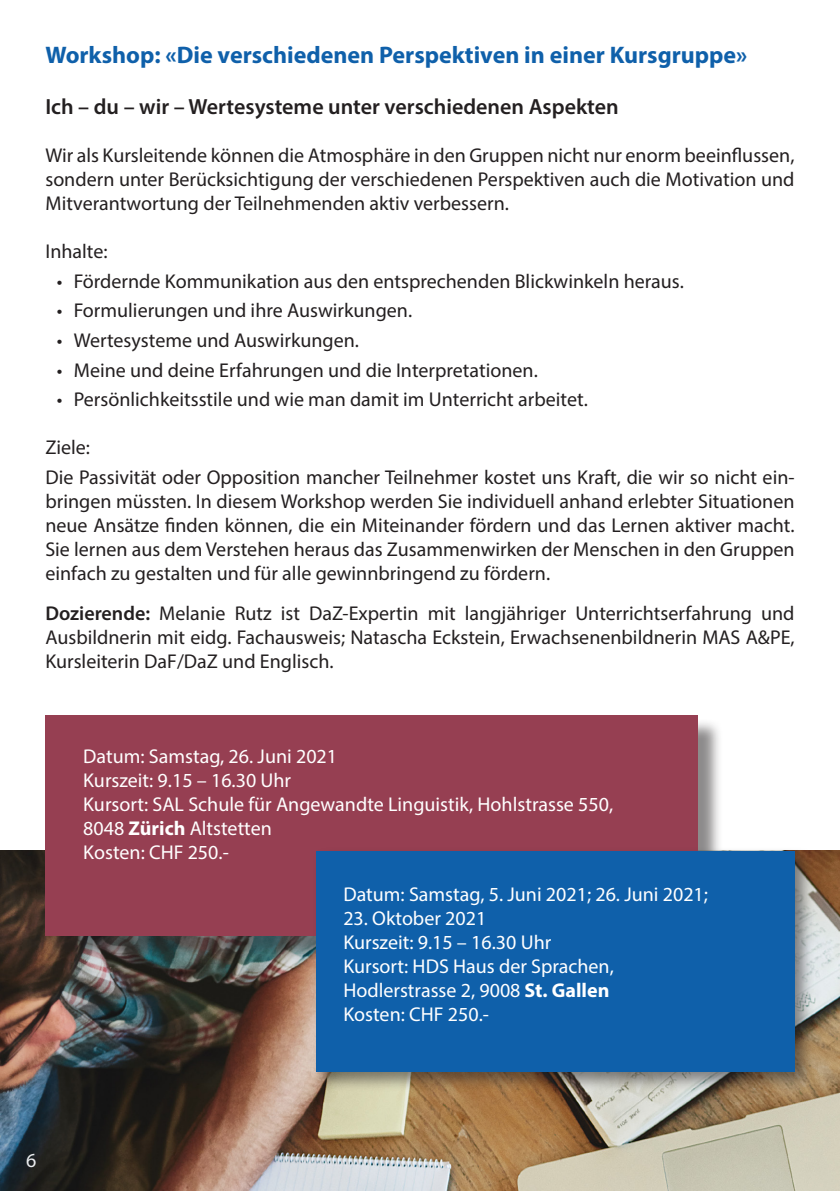
<style>
.page{position:relative;width:840px;height:1191px;background:#fff}
.page>*{position:absolute;margin:0;border:0;box-sizing:border-box;transform-origin:0 0}
.t1{font:700 24px "Myriad Pro";color:#0f60aa}
.t2{font:600 22px "Myriad Pro";color:#231f20}
.t3{font:20px/24px "Myriad Pro";color:#231f20;text-align:justify}
.t4{font:20px/24px "Myriad Pro";color:#fff}
.t5{font:20px "Myriad Pro";color:#ecedef}
.s1{font-weight:600}
.s2{font-weight:700}
</style>
<div class="page">
<img style="left:0;top:850px;width:839px;height:341px">
<div style="left:48px;top:718px;width:674px;height:243px;background:#231f20;opacity:.52"></div>
<div style="left:45px;top:715px;width:652px;height:221px;background:#963f52"></div>
<div style="left:311px;top:846px;width:503px;height:246px;background:#231f20;opacity:.52"></div>
<div style="left:316px;top:850px;width:478px;height:221px;background:#0f60aa"></div>
<p class="t1" style="left:45px;top:40px;width:703px">Workshop: «Die verschiedenen Perspektiven in einer Kursgruppe»</p>
<p class="t2" style="left:45px;top:92px;width:574px">Ich – du – wir – Wertesysteme unter verschiedenen Aspekten</p>
<p class="t3" style="left:45px;top:143px;width:750px">Wir als Kursleitende können die Atmosphäre in den Gruppen nicht nur enorm beeinflussen, sondern unter Berücksichtigung der verschiedenen Perspektiven auch die Motivation und Mitverantwortung der Teilnehmenden aktiv verbessern.</p>
<p class="t3" style="left:45px;top:239px;width:64px">Inhalte:</p>
<p class="t3" style="left:57px;top:268px;width:628px">• Fördernde Kommunikation aus den entsprechenden Blickwinkeln heraus.</p>
<p class="t3" style="left:57px;top:298px;width:357px">• Formulierungen und ihre Auswirkungen.</p>
<p class="t3" style="left:57px;top:328px;width:304px">• Wertesysteme und Auswirkungen.</p>
<p class="t3" style="left:57px;top:357px;width:482px">• Meine und deine Erfahrungen und die Interpretationen.</p>
<p class="t3" style="left:57px;top:387px;width:532px">• Persönlichkeitsstile und wie man damit im Unterricht arbeitet.</p>
<p class="t3" style="left:45px;top:435px;width:46px">Ziele:</p>
<p class="t3" style="left:45px;top:465px;width:750px">Die Passivität oder Opposition mancher Teilnehmer kostet uns Kraft, die wir so nicht ein&shy;bringen müssten. In diesem Workshop werden Sie individuell anhand erlebter Situationen neue Ansätze finden können, die ein Miteinander fördern und das Lernen aktiver macht.<br>Sie lernen aus dem Verstehen heraus das Zusammenwirken der Menschen in den Gruppen einfach zu gestalten und für alle gewinnbringend zu fördern.</p>
<p class="t3" style="left:45px;top:601px;width:750px"><span class="s1">Dozierende:</span> Melanie Rutz ist DaZ-Expertin mit langjähriger Unterrichtserfahrung und Ausbildnerin mit eidg. Fachausweis; Natascha Eckstein, Erwachsenenbildnerin MAS A&amp;PE, Kursleiterin DaF/DaZ und Englisch.</p>
<p class="t4" style="left:83px;top:744px;width:255px">Datum: Samstag, 26. Juni 2021</p>
<p class="t4" style="left:83px;top:768px;width:209px">Kurszeit: 9.15 – 16.30 Uhr</p>
<p class="t4" style="left:83px;top:792px;width:531px">Kursort: SAL Schule für Angewandte Linguistik, Hohlstrasse 550,<br>8048 <span class="s2">Zürich</span> Altstetten</p>
<p class="t4" style="left:83px;top:840px;width:147px">Kosten: CHF 250.-</p>
<p class="t4" style="left:343px;top:881px;width:366px">Datum: Samstag, 5. Juni 2021; 26. Juni 2021;</p>
<p class="t4" style="left:343px;top:905px;width:144px">23. Oktober 2021</p>
<p class="t4" style="left:343px;top:929px;width:209px">Kurszeit: 9.15 – 16.30 Uhr</p>
<p class="t4" style="left:343px;top:953px;width:272px">Kursort: HDS Haus der Sprachen,<br>Hodlerstrasse 2, 9008 <span class="s2">St. Gallen</span></p>
<p class="t4" style="left:343px;top:1001px;width:147px">Kosten: CHF 250.-</p>
<p class="t5" style="left:26px;top:1147px;width:12px">6</p>
</div>
